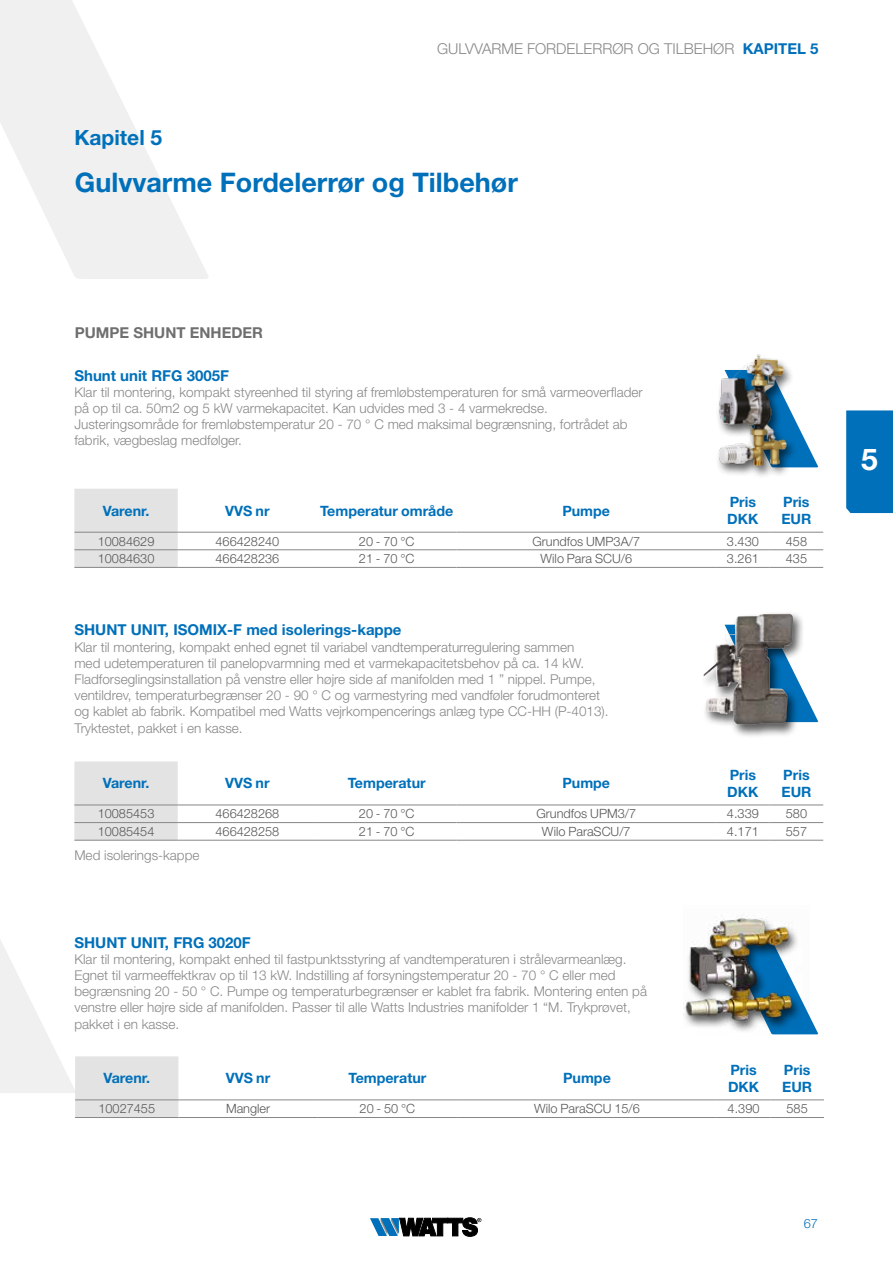
<style>
.page{position:relative;width:893px;height:1263px;background:#fff}
.page>*{position:absolute;margin:0;border:0;box-sizing:border-box;transform-origin:0 0}
.t1{font:700 30px "Helvetica Neue LT Std";color:#fff}
.t2{font:700 27px "Helvetica Neue LT Std";color:#0070ba}
.t3{font:700 21px "Helvetica Neue LT Std";color:#0070ba}
.t4{font:700 15px "Helvetica Neue LT Std";color:#0070ba}
.t5{font:300 15px "Helvetica Neue LT Std";color:#878787}
.t6{font:700 15px "Helvetica Neue LT Std";color:#706f6f}
.t7{font:700 14.25px/17.1px "Helvetica Neue LT Std";color:#0070ba}
.t8{font:300 13.5px/16.2px "Helvetica Neue LT Std";color:#878787}
.t9{font:300 12.75px "Helvetica Neue LT Std";color:#575756}
.t10{font:300 12.75px "Helvetica Neue LT Std";color:#0070ba}
.s1{font-weight:700;color:#0070ba}
</style>
<div class="page">
<svg style="left:370px;top:1218px;width:111px;height:18px"></svg>
<div style="left:846px;top:410px;width:47px;height:103px;background:#0070ba"></div>
<svg style="left:0;top:940px;width:75px;height:153px;fill:#f0f0f0"></svg>
<div style="left:74px;top:489px;width:104px;height:78px;background:#e3e3e3"></div>
<hr style="left:74px;top:549px;width:104px;height:1px;background:#878787">
<hr style="left:178px;top:549px;width:139px;height:1px;background:#878787">
<hr style="left:317px;top:549px;width:139px;height:1px;background:#878787">
<hr style="left:456px;top:549px;width:260px;height:1px;background:#878787">
<hr style="left:716px;top:549px;width:54px;height:1px;background:#878787">
<hr style="left:770px;top:549px;width:53px;height:1px;background:#878787">
<hr style="left:74px;top:567px;width:104px;height:1px;background:#878787">
<hr style="left:178px;top:567px;width:139px;height:1px;background:#878787">
<hr style="left:317px;top:567px;width:139px;height:1px;background:#878787">
<hr style="left:456px;top:567px;width:260px;height:1px;background:#878787">
<hr style="left:716px;top:567px;width:54px;height:1px;background:#878787">
<hr style="left:770px;top:567px;width:53px;height:1px;background:#878787">
<hr style="left:74px;top:532px;width:104px;height:1px;background:#878787">
<hr style="left:178px;top:532px;width:139px;height:1px;background:#878787">
<hr style="left:317px;top:532px;width:139px;height:1px;background:#878787">
<hr style="left:456px;top:532px;width:260px;height:1px;background:#878787">
<hr style="left:716px;top:532px;width:54px;height:1px;background:#878787">
<hr style="left:770px;top:532px;width:53px;height:1px;background:#878787">
<svg style="left:798px;top:426px;width:20px;height:41px"></svg>
<svg style="left:806px;top:697px;width:12px;height:25px"></svg>
<svg style="left:809px;top:1015px;width:9px;height:19px"></svg>
<div style="left:715px;top:353px;width:83px;height:125px;background:#000;opacity:.65"></div>
<img style="left:716px;top:353px;width:78px;height:120px">
<div style="left:700px;top:611px;width:106px;height:127px;background:#000;opacity:.65"></div>
<img style="left:704px;top:614px;width:89px;height:111px">
<div style="left:683px;top:908px;width:126px;height:127px;background:#000;opacity:.65"></div>
<img style="left:683px;top:908px;width:126px;height:119px">
<svg style="left:0;top:0;width:209px;height:279px;fill:#f0f0f0"></svg>
<div style="left:74px;top:761px;width:104px;height:79px;background:#e3e3e3"></div>
<hr style="left:74px;top:822px;width:104px;height:1px;background:#878787">
<hr style="left:178px;top:822px;width:139px;height:1px;background:#878787">
<hr style="left:317px;top:822px;width:139px;height:1px;background:#878787">
<hr style="left:456px;top:822px;width:260px;height:1px;background:#878787">
<hr style="left:716px;top:822px;width:54px;height:1px;background:#878787">
<hr style="left:770px;top:822px;width:53px;height:1px;background:#878787">
<hr style="left:74px;top:840px;width:104px;height:1px;background:#878787">
<hr style="left:178px;top:840px;width:139px;height:1px;background:#878787">
<hr style="left:317px;top:840px;width:139px;height:1px;background:#878787">
<hr style="left:456px;top:840px;width:260px;height:1px;background:#878787">
<hr style="left:716px;top:840px;width:54px;height:1px;background:#878787">
<hr style="left:770px;top:840px;width:53px;height:1px;background:#878787">
<hr style="left:74px;top:805px;width:104px;height:1px;background:#878787">
<hr style="left:178px;top:805px;width:139px;height:1px;background:#878787">
<hr style="left:317px;top:805px;width:139px;height:1px;background:#878787">
<hr style="left:456px;top:805px;width:260px;height:1px;background:#878787">
<hr style="left:716px;top:805px;width:54px;height:1px;background:#878787">
<hr style="left:770px;top:805px;width:53px;height:1px;background:#878787">
<div style="left:75px;top:1056px;width:103px;height:61px;background:#e3e3e3"></div>
<hr style="left:75px;top:1117px;width:103px;height:1px;background:#878787">
<hr style="left:178px;top:1117px;width:140px;height:1px;background:#878787">
<hr style="left:318px;top:1117px;width:139px;height:1px;background:#878787">
<hr style="left:457px;top:1117px;width:260px;height:1px;background:#878787">
<hr style="left:717px;top:1117px;width:53px;height:1px;background:#878787">
<hr style="left:770px;top:1117px;width:54px;height:1px;background:#878787">
<hr style="left:75px;top:1099px;width:103px;height:1px;background:#878787">
<hr style="left:178px;top:1099px;width:140px;height:1px;background:#878787">
<hr style="left:318px;top:1099px;width:139px;height:1px;background:#878787">
<hr style="left:457px;top:1099px;width:260px;height:1px;background:#878787">
<hr style="left:717px;top:1099px;width:53px;height:1px;background:#878787">
<hr style="left:770px;top:1099px;width:54px;height:1px;background:#878787">
<p class="t5" style="left:437px;top:39px;width:383px">GULVVARME FORDELERRØR OG TILBEHØR <span class="s1">KAPITEL 5</span></p>
<h3 class="t3" style="left:74px;top:124px;width:89px">Kapitel 5</h3>
<h2 class="t2" style="left:75px;top:166px;width:444px">Gulvvarme Fordelerrør og Tilbehør</h2>
<p class="t6" style="left:75px;top:323px;width:190px">PUMPE SHUNT ENHEDER</p>
<p class="t4" style="left:74px;top:366px;width:156px">Shunt unit RFG 3005F</p>
<p class="t8" style="left:74px;top:384px;width:570px">Klar til montering, kompakt styreenhed til styring af fremløbstemperaturen for små varmeoverflader på op til ca. 50m2 og 5 kW varmekapacitet. Kan udvides med 3 - 4 varmekredse.<br>Justeringsområde for fremløbstemperatur 20 - 70 ° C med maksimal begrænsning, fortrådet ab fabrik, vægbeslag medfølger.</p>
<p class="t7" style="left:103px;top:502px;width:48px">Varenr.</p>
<p class="t7" style="left:225px;top:502px;width:46px">VVS nr</p>
<p class="t7" style="left:320px;top:502px;width:135px">Temperatur område</p>
<p class="t7" style="left:562px;top:502px;width:49px">Pumpe</p>
<p class="t7" style="left:727px;top:493px;width:33px">Pris<br>DKK</p>
<p class="t7" style="left:781px;top:493px;width:32px">Pris<br>EUR</p>
<p class="t9" style="left:98px;top:533px;width:58px">10084629</p>
<p class="t9" style="left:215px;top:533px;width:65px">466428240</p>
<p class="t9" style="left:359px;top:533px;width:57px">20 - 70 °C</p>
<p class="t9" style="left:532px;top:533px;width:109px">Grundfos UMP3A/7</p>
<p class="t9" style="left:727px;top:533px;width:33px">3.430</p>
<p class="t9" style="left:786px;top:533px;width:23px">458</p>
<p class="t9" style="left:98px;top:551px;width:58px">10084630</p>
<p class="t9" style="left:216px;top:551px;width:65px">466428236</p>
<p class="t9" style="left:359px;top:551px;width:57px">21 - 70 °C</p>
<p class="t9" style="left:540px;top:551px;width:93px">Wilo Para SCU/6</p>
<p class="t9" style="left:727px;top:551px;width:33px">3.261</p>
<p class="t9" style="left:786px;top:551px;width:23px">435</p>
<p class="t4" style="left:74px;top:621px;width:329px">SHUNT UNIT, ISOMIX-F med isolerings-kappe</p>
<p class="t8" style="left:74px;top:638px;width:536px">Klar til montering, kompakt enhed egnet til variabel vandtemperaturregulering sammen<br>med udetemperaturen til panelopvarmning med et varmekapacitetsbehov på ca. 14 kW.<br>Fladforseglingsinstallation på venstre eller højre side af manifolden med 1 ” nippel. Pumpe, ventildrev, temperaturbegrænser 20 - 90 ° C og varmestyring med vandføler forudmonteret og kablet ab fabrik. Kompatibel med Watts vejrkompencerings anlæg type CC-HH (P-4013).<br>Tryktestet, pakket i en kasse.</p>
<p class="t7" style="left:103px;top:774px;width:48px">Varenr.</p>
<p class="t7" style="left:225px;top:774px;width:46px">VVS nr</p>
<p class="t7" style="left:348px;top:774px;width:79px">Temperatur</p>
<p class="t7" style="left:562px;top:774px;width:49px">Pumpe</p>
<p class="t7" style="left:727px;top:766px;width:33px">Pris<br>DKK</p>
<p class="t7" style="left:781px;top:766px;width:32px">Pris<br>EUR</p>
<p class="t9" style="left:98px;top:806px;width:58px">10085453</p>
<p class="t9" style="left:215px;top:806px;width:65px">466428268</p>
<p class="t9" style="left:359px;top:806px;width:57px">20 - 70 °C</p>
<p class="t9" style="left:536px;top:806px;width:101px">Grundfos UPM3/7</p>
<p class="t9" style="left:727px;top:806px;width:33px">4.339</p>
<p class="t9" style="left:786px;top:806px;width:23px">580</p>
<p class="t9" style="left:98px;top:824px;width:58px">10085454</p>
<p class="t9" style="left:216px;top:824px;width:65px">466428258</p>
<p class="t9" style="left:359px;top:824px;width:57px">21 - 70 °C</p>
<p class="t9" style="left:542px;top:824px;width:90px">Wilo ParaSCU/7</p>
<p class="t9" style="left:727px;top:824px;width:33px">4.171</p>
<p class="t9" style="left:786px;top:824px;width:23px">557</p>
<p class="t8" style="left:74px;top:847px;width:127px">Med isolerings-kappe</p>
<p class="t4" style="left:74px;top:933px;width:178px">SHUNT UNIT, FRG 3020F</p>
<p class="t8" style="left:74px;top:951px;width:574px">Klar til montering, kompakt enhed til fastpunktsstyring af vandtemperaturen i strålevarmeanlæg.<br>Egnet til varmeeffektkrav op til 13 kW. Indstilling af forsyningstemperatur 20 - 70 ° C eller med begrænsning 20 - 50 ° C. Pumpe og temperaturbegrænser er kablet fra fabrik. Montering enten på venstre eller højre side af manifolden. Passer til alle Watts Industries manifolder 1 “M. Trykprøvet, pakket i en kasse.</p>
<p class="t7" style="left:104px;top:1069px;width:48px">Varenr.</p>
<p class="t7" style="left:226px;top:1069px;width:46px">VVS nr</p>
<p class="t7" style="left:349px;top:1069px;width:79px">Temperatur</p>
<p class="t7" style="left:563px;top:1069px;width:49px">Pumpe</p>
<p class="t7" style="left:728px;top:1061px;width:33px">Pris<br>DKK</p>
<p class="t7" style="left:782px;top:1061px;width:32px">Pris<br>EUR</p>
<p class="t9" style="left:98px;top:1101px;width:58px">10027455</p>
<p class="t9" style="left:226px;top:1101px;width:46px">Mangler</p>
<p class="t9" style="left:360px;top:1101px;width:57px">20 - 50 °C</p>
<p class="t9" style="left:534px;top:1101px;width:107px">Wilo ParaSCU 15/6</p>
<p class="t9" style="left:728px;top:1101px;width:33px">4.390</p>
<p class="t9" style="left:786px;top:1101px;width:23px">585</p>
<p class="t10" style="left:804px;top:1215px;width:16px">67</p>
<h1 class="t1" style="left:861px;top:440px;width:18px">5</h1>
</div>
